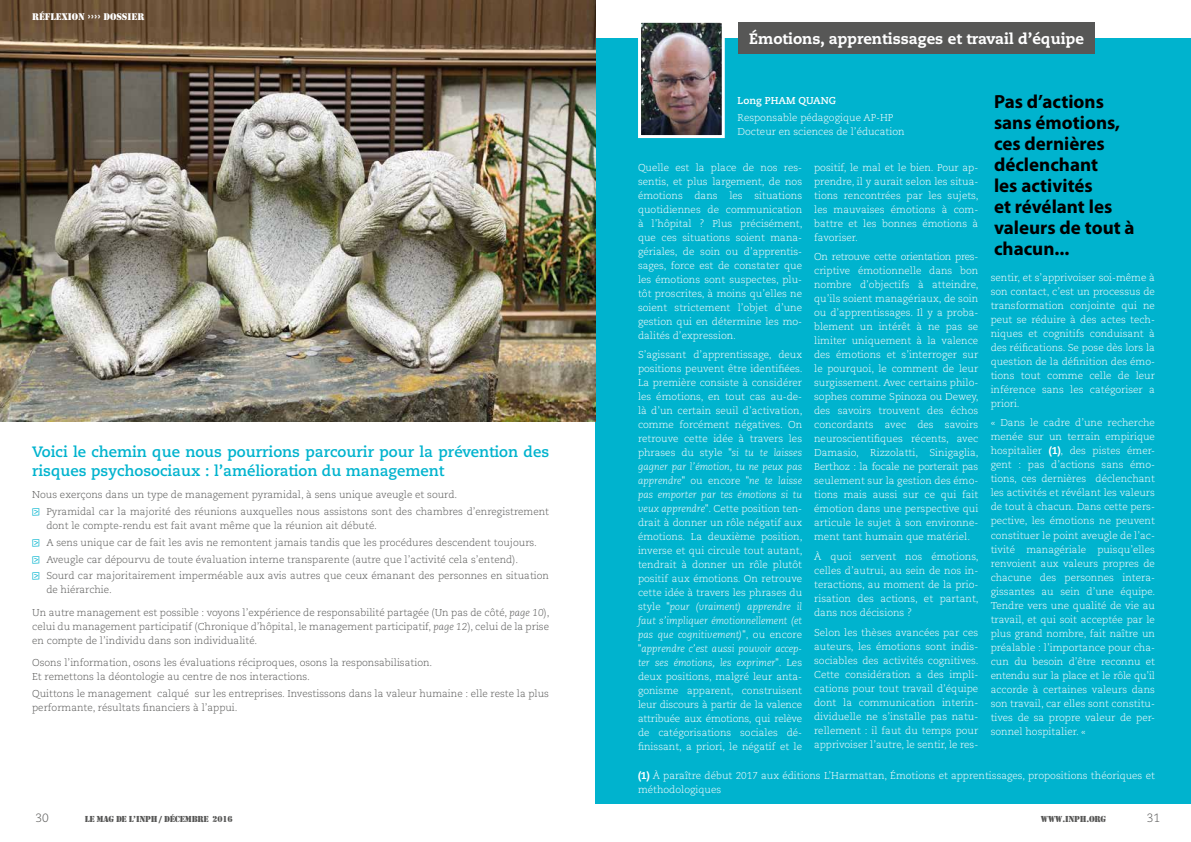
<style>
.page{position:relative;width:1191px;height:842px;background:#fff}
.page>*{position:absolute;margin:0;border:0;box-sizing:border-box;transform-origin:0 0}
.t1{font:700 19px/21px "Myriad Pro";color:#000}
.t2{font:700 15px/19px "Caecilia LT Std";color:#00b3ce}
.t3{font:800 15px "Caecilia LT Std";color:#fff}
.t4{font:300 12px "Caecilia LT Std";color:#575756}
.t5{font:300 10px/14px "Caecilia LT Std";color:#fff;text-align:justify}
.t6{font:300 10px/16.8px "Caecilia LT Std";color:#575756}
.t7{font:10px "Stencil";color:#fff}
.t8{font:700 10px "Caecilia LT Std";color:#fff}
.t9{font:9px "Stencil";letter-spacing:-.025em;color:#575756}
.s1{font-family:"PW New Arrows";font-weight:400;color:#00b3ce}
.s2{font-style:italic}
.s3{font-weight:800}
</style>
<div class="page">
<div style="left:595px;top:38px;width:596px;height:766px;background:#00b3ce"></div>
<img style="left:0;top:0;width:595px;height:421px">
<div style="left:737px;top:23px;width:357px;height:31px;background:#575756"></div>
<img style="left:642px;top:24px;width:79px;height:110px">
<div style="left:638px;top:20px;width:87px;height:118px;border:3px solid #fff"></div>
<p class="t7" style="left:32px;top:12px;width:114px">RÉFLEXION ›››› DOSSIER</p>
<h2 class="t2" style="left:32px;top:442px;width:518px">Voici le chemin que nous pourrions parcourir pour la prévention des risques psychosociaux : l’amélioration du management</h2>
<p class="t6" style="left:32px;top:486px;width:518px">Nous exerçons dans un type de management pyramidal, à sens unique aveugle et sourd.<br><span class="s1">L</span> Pyramidal car la majorité des réunions auxquelles nous assistons sont des chambres d’enregistrement</p>
<p class="t6" style="left:32px;top:517px;width:518px;text-indent:14px">dont le compte-rendu est fait avant même que la réunion ait débuté.<br><span class="s1">L</span> A sens unique car de fait les avis ne remontent jamais tandis que les procédures descendent toujours.<br><span class="s1">L</span> Aveugle car dépourvu de toute évaluation interne transparente (autre que l’activité cela s’entend).<br><span class="s1">L</span> Sourd car majoritairement imperméable aux avis autres que ceux émanant des personnes en situation</p>
<p class="t6" style="left:46px;top:582px;width:67px">de hiérarchie.</p>
<p class="t6" style="left:32px;top:606px;width:519px;line-height:14px;text-align:justify">Un autre management est possible : voyons l’expérience de responsabilité partagée (Un pas de côté, <span class="s2">page 10</span>), celui du management participatif (Chronique d’hôpital, le management participatif, <span class="s2">page 12</span>), celui de la prise en compte de l’individu dans son individualité.</p>
<p class="t6" style="left:32px;top:656px;width:402px;line-height:14px">Osons l’information, osons les évaluations réciproques, osons la responsabilisation.<br>Et remettons la déontologie au centre de nos interactions.</p>
<p class="t6" style="left:32px;top:687px;width:518px;line-height:14px">Quittons le management calqué sur les entreprises. Investissons dans la valeur humaine : elle reste la plus performante, résultats financiers à l’appui.</p>
<h2 class="t3" style="left:749px;top:30px;width:336px">Émotions, apprentissages et travail d’équipe</h2>
<h1 class="t1" style="left:994px;top:90px;width:142px">Pas d’actions sans émotions, ces dernières déclenchant<br>les activités<br>et révélant les valeurs de tout à chacun...</h1>
<p class="t5" style="left:990px;top:271px;width:166px">sentir, et s’apprivoiser soi-même à son contact, c’est un processus de transformation conjointe qui ne peut se réduire à des actes tech&shy;niques et cognitifs conduisant à des réifications. Se pose dès lors la question de la définition des émo&shy;tions tout comme celle de leur inférence sans les catégoriser a priori.</p>
<p class="t5" style="left:990px;top:416px;width:166px">« Dans le cadre d’une recherche menée sur un terrain empirique hospitalier <span class="s3">(1)</span>, des pistes émer&shy;gent : pas d’actions sans émo&shy;tions, ces dernières déclenchant les activités et révélant les valeurs de tout à chacun. Dans cette pers&shy;pective, les émotions ne peuvent constituer le point aveugle de l’ac&shy;tivité managériale puisqu’elles renvoient aux valeurs propres de chacune des personnes intera&shy;gissantes au sein d’une équipe.<br>Tendre vers une qualité de vie au travail, et qui soit acceptée par le plus grand nombre, fait naître un préalable : l’importance pour cha&shy;cun du besoin d’être reconnu et entendu sur la place et le rôle qu’il accorde à certaines valeurs dans son travail, car elles sont constitu&shy;tives de sa propre valeur de per&shy;sonnel hospitalier. «</p>
<p class="t8" style="left:737px;top:95px;width:100px">Long PHAM QUANG</p>
<p class="t5" style="left:737px;top:111px;width:169px">Responsable pédagogique AP-HP<br>Docteur en sciences de l’éducation</p>
<p class="t5" style="left:814px;top:160px;width:166px">positif, le mal et le bien. Pour ap&shy;prendre, il y aurait selon les situa&shy;tions rencontrées par les sujets, les mauvaises émotions à com&shy;battre et les bonnes émotions à favoriser.</p>
<p class="t5" style="left:814px;top:250px;width:166px">On retrouve cette orientation pres&shy;criptive émotionnelle dans bon nombre d’objectifs à atteindre, qu’ils soient managériaux, de soin ou d’apprentissages. Il y a proba&shy;blement un intérêt à ne pas se limiter uniquement à la valence des émotions et s’interroger sur le pourquoi, le comment de leur surgissement. Avec certains philo&shy;sophes comme Spinoza ou Dewey, des savoirs trouvent des échos concordants avec des savoirs neuroscientifiques récents, avec Damasio, Rizzolatti, Sinigaglia, Berthoz : la focale ne porterait pas seulement sur la gestion des émo&shy;tions mais aussi sur ce qui fait émotion dans une perspective qui articule le sujet à son environne&shy;ment tant humain que matériel.</p>
<p class="t5" style="left:814px;top:550px;width:166px">À quoi servent nos émotions, celles d’autrui, au sein de nos in&shy;teractions, au moment de la prio&shy;risation des actions, et partant, dans nos décisions ?</p>
<p class="t5" style="left:814px;top:625px;width:166px">Selon les thèses avancées par ces auteurs, les émotions sont indis&shy;sociables des activités cognitives.<br>Cette considération a des impli&shy;cations pour tout travail d’équipe dont la communication interin&shy;dividuelle ne s’installe pas natu&shy;rellement : il faut du temps pour apprivoiser l’autre, le sentir, le res-</p>
<p class="t5" style="left:638px;top:769px;width:518px"><span class="s3">(1)</span> À paraître début 2017 aux éditions L’Harmattan, Émotions et apprentissages, propositions théoriques et méthodologiques</p>
<p class="t5" style="left:638px;top:160px;width:166px">Quelle est la place de nos res&shy;sentis, et plus largement, de nos émotions dans les situations quotidiennes de communication à l’hôpital ? Plus précisément, que ces situations soient mana&shy;gériales, de soin ou d’apprentis&shy;sages, force est de constater que les émotions sont suspectes, plu&shy;tôt proscrites, à moins qu’elles ne soient strictement l’objet d’une gestion qui en détermine les mo&shy;dalités d’expression.</p>
<p class="t5" style="left:638px;top:348px;width:166px">S’agissant d’apprentissage, deux positions peuvent être identifiées.<br>La première consiste à considérer les émotions, en tout cas au-de&shy;là d’un certain seuil d’activation, comme forcément négatives. On retrouve cette idée à travers les phrases du style "<span class="s2">si tu te laisses gagner par l’émotion, tu ne peux pas apprendre</span>" ou encore "<span class="s2">ne te laisse pas emporter par tes émotions si tu veux apprendre</span>". Cette position ten&shy;drait à donner un rôle négatif aux émotions. La deuxième position, inverse et qui circule tout autant, tendrait à donner un rôle plutôt positif aux émotions. On retrouve cette idée à travers les phrases du style "<span class="s2">pour (vraiment) apprendre il faut s’impliquer émotionnellement (et pas que cognitivement)</span>", ou encore "<span class="s2">apprendre c’est aussi pouvoir accep&shy;ter ses émotions, les exprimer</span>". Les deux positions, malgré leur anta&shy;gonisme apparent, construisent leur discours à partir de la valence attribuée aux émotions, qui relève de catégorisations sociales dé&shy;finissant, a priori, le négatif et le</p>
<p class="t4" style="left:35px;top:811px;width:15px">30</p>
<p class="t9" style="left:85px;top:815px;width:149px">LE MAG DE L’INPH / DÉCEMBRE 2016</p>
<p class="t9" style="left:1041px;top:815px;width:67px">WWW.INPH.ORG</p>
<p class="t4" style="left:1147px;top:811px;width:15px">31</p>
</div>
